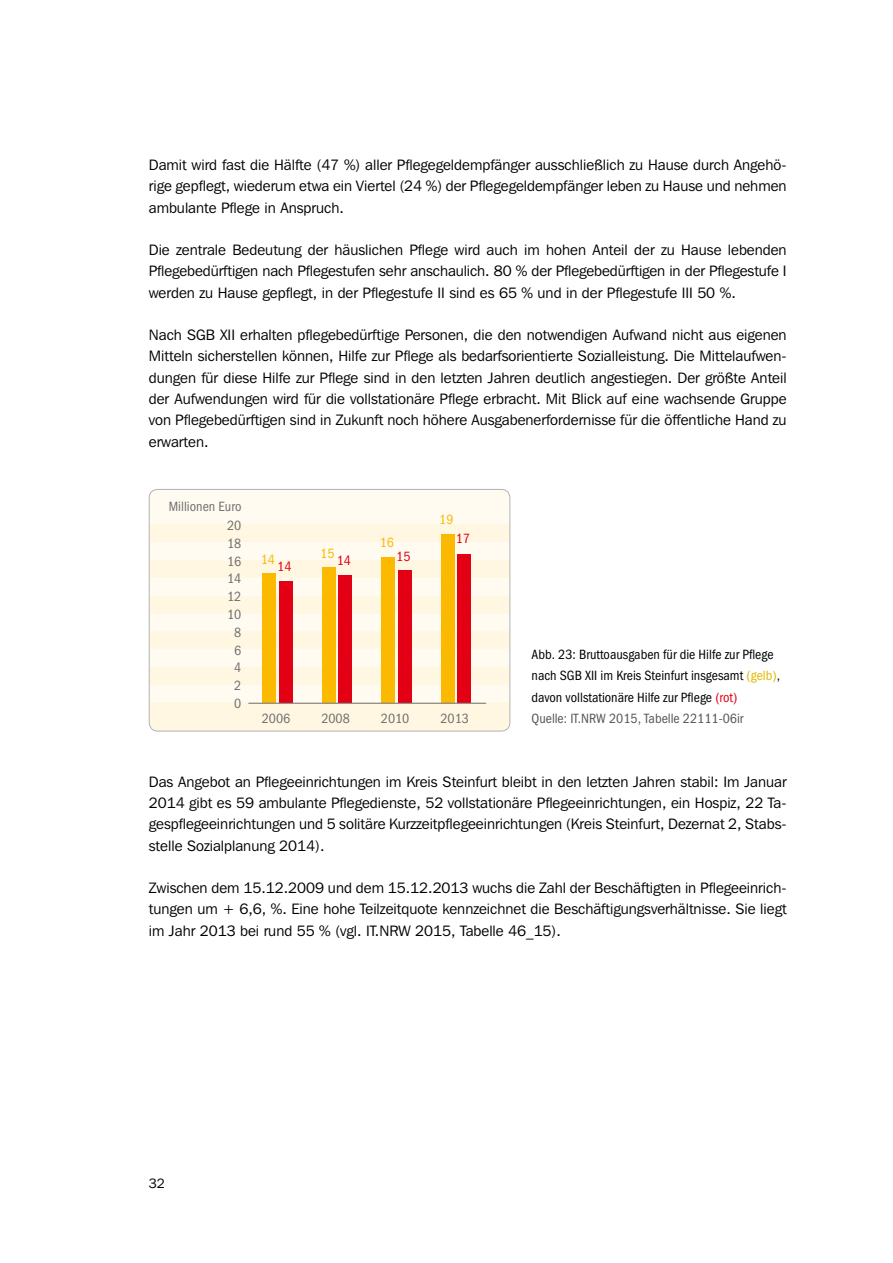
<style>
.page{position:relative;width:893px;height:1263px;background:#fff}
.page>*{position:absolute;margin:0;border:0;box-sizing:border-box;transform-origin:0 0}
.t1{font:15px/21.3px "Franklin Gothic IT Cby BT";color:#000;text-align:justify}
.t2{font:13.5px/21.3px "Franklin Gothic Book Cond A";color:#000}
.t3{font:13.5px "Franklin Gothic Book Cond A";color:#6f6f6e}
.t4{font:13.5px "Franklin Gothic Book Cond A";color:#fbb900}
.t5{font:13.5px "Franklin Gothic Book Cond A";color:#e30015}
.t6{font:13.5px "Franklin Gothic IT Cby BT";color:#000}
.s1{color:#e3b700}
.s2{color:#e30015}
.s3{color:#565655}
</style>
<div class="page">
<div style="left:149px;top:489px;width:361px;height:242px;background:#fffbf1;border-radius:9px"></div>
<div style="left:149px;top:524px;width:361px;height:18px;background:#fff7e2"></div>
<div style="left:149px;top:560px;width:361px;height:18px;background:#fff7e2"></div>
<div style="left:149px;top:596px;width:361px;height:18px;background:#fff7e2"></div>
<div style="left:149px;top:631px;width:361px;height:18px;background:#fff7e2"></div>
<div style="left:149px;top:667px;width:361px;height:18px;background:#fff7e2"></div>
<div style="left:149px;top:703px;width:361px;height:28px;background:#fff7e2"></div>
<div style="left:263px;top:574px;width:13px;height:129px;background:#fbb900"></div>
<div style="left:279px;top:581px;width:14px;height:122px;background:#e30015"></div>
<div style="left:322px;top:568px;width:14px;height:135px;background:#fbb900"></div>
<div style="left:339px;top:575px;width:13px;height:128px;background:#e30015"></div>
<div style="left:382px;top:557px;width:13px;height:146px;background:#fbb900"></div>
<div style="left:398px;top:571px;width:14px;height:132px;background:#e30015"></div>
<div style="left:441px;top:535px;width:14px;height:168px;background:#fbb900"></div>
<div style="left:458px;top:554px;width:13px;height:149px;background:#e30015"></div>
<hr style="left:249px;top:703px;width:237px;height:1px;background:#6e6e6e">
<div style="left:149px;top:489px;width:361px;height:242px;border:1px solid #b1b2b3;border-radius:9px"></div>
<p class="t1" style="left:149px;top:154px;width:639px">Damit wird fast die Hälfte (47 %) aller Pflegegeldempfänger ausschließlich zu Hause durch Angehö&shy;rige gepflegt, wiederum etwa ein Viertel (24 %) der Pflegegeldempfänger leben zu Hause und nehmen ambulante Pflege in Anspruch.</p>
<p class="t1" style="left:149px;top:239px;width:639px">Die zentrale Bedeutung der häuslichen Pflege wird auch im hohen Anteil der zu Hause lebenden Pflegebedürftigen nach Pflegestufen sehr anschaulich. 80 % der Pflegebedürftigen in der Pflegestufe I werden zu Hause gepflegt, in der Pflegestufe II sind es 65 % und in der Pflegestufe III 50 %.</p>
<p class="t1" style="left:149px;top:324px;width:639px">Nach SGB XII erhalten pflegebedürftige Personen, die den notwendigen Aufwand nicht aus eigenen Mitteln sicherstellen können, Hilfe zur Pflege als bedarfsorientierte Sozialleistung. Die Mittelaufwen&shy;dungen für diese Hilfe zur Pflege sind in den letzten Jahren deutlich angestiegen. Der größte Anteil der Aufwendungen wird für die vollstationäre Pflege erbracht. Mit Blick auf eine wachsende Gruppe von Pflegebedürftigen sind in Zukunft noch höhere Ausgabenerfordernisse für die öffentliche Hand zu erwarten.</p>
<p class="t3" style="left:169px;top:499px;width:74px">Millionen Euro</p>
<p class="t3" style="left:227px;top:518px;width:16px">20</p>
<p class="t3" style="left:227px;top:535px;width:16px">18</p>
<p class="t3" style="left:227px;top:553px;width:16px">16</p>
<p class="t3" style="left:227px;top:571px;width:16px">14</p>
<p class="t3" style="left:227px;top:589px;width:16px">12</p>
<p class="t3" style="left:227px;top:607px;width:16px">10</p>
<p class="t3" style="left:234px;top:624px;width:9px">8</p>
<p class="t3" style="left:234px;top:642px;width:9px">6</p>
<p class="t3" style="left:234px;top:660px;width:9px">4</p>
<p class="t3" style="left:234px;top:678px;width:9px">2</p>
<p class="t3" style="left:234px;top:696px;width:9px">0</p>
<p class="t4" style="left:261px;top:551px;width:16px">14</p>
<p class="t5" style="left:277px;top:558px;width:16px">14</p>
<p class="t3" style="left:262px;top:710px;width:30px">2006</p>
<p class="t4" style="left:320px;top:545px;width:16px">15</p>
<p class="t5" style="left:337px;top:552px;width:16px">14</p>
<p class="t4" style="left:380px;top:534px;width:16px">16</p>
<p class="t5" style="left:396px;top:548px;width:16px">15</p>
<p class="t3" style="left:321px;top:710px;width:30px">2008</p>
<p class="t3" style="left:381px;top:710px;width:30px">2010</p>
<p class="t4" style="left:439px;top:511px;width:16px">19</p>
<p class="t5" style="left:456px;top:531px;width:16px">17</p>
<p class="t3" style="left:440px;top:710px;width:30px">2013</p>
<p class="t2" style="left:531px;top:644px;width:250px">Abb. 23: Bruttoausgaben für die Hilfe zur Pflege nach SGB XII im Kreis Steinfurt insgesamt <span class="s1">(gelb)</span>, davon vollstationäre Hilfe zur Pflege <span class="s2">(rot)<br></span><span class="s3">Quelle: IT.NRW 2015, Tabelle 22111-06ir</span></p>
<p class="t1" style="left:149px;top:771px;width:639px">Das Angebot an Pflegeeinrichtungen im Kreis Steinfurt bleibt in den letzten Jahren stabil: Im Januar 2014 gibt es 59 ambulante Pflegedienste, 52 vollstationäre Pflegeeinrichtungen, ein Hospiz, 22 Ta&shy;gespflegeeinrichtungen und 5 solitäre Kurzzeitpflegeeinrichtungen (Kreis Steinfurt, Dezernat 2, Stabs&shy;stelle Sozialplanung 2014).</p>
<p class="t1" style="left:149px;top:877px;width:639px">Zwischen dem 15. 12. 2009 und dem 15. 12. 2013 wuchs die Zahl der Beschäftigten in Pflegeeinrich&shy;tungen um + 6,6, %. Eine hohe Teilzeitquote kennzeichnet die Beschäftigungsverhältnisse. Sie liegt im Jahr 2013 bei rund 55 % (vgl. IT. NRW 2015, Tabelle 46_15).</p>
<p class="t6" style="left:149px;top:1175px;width:18px">32</p>
</div>
